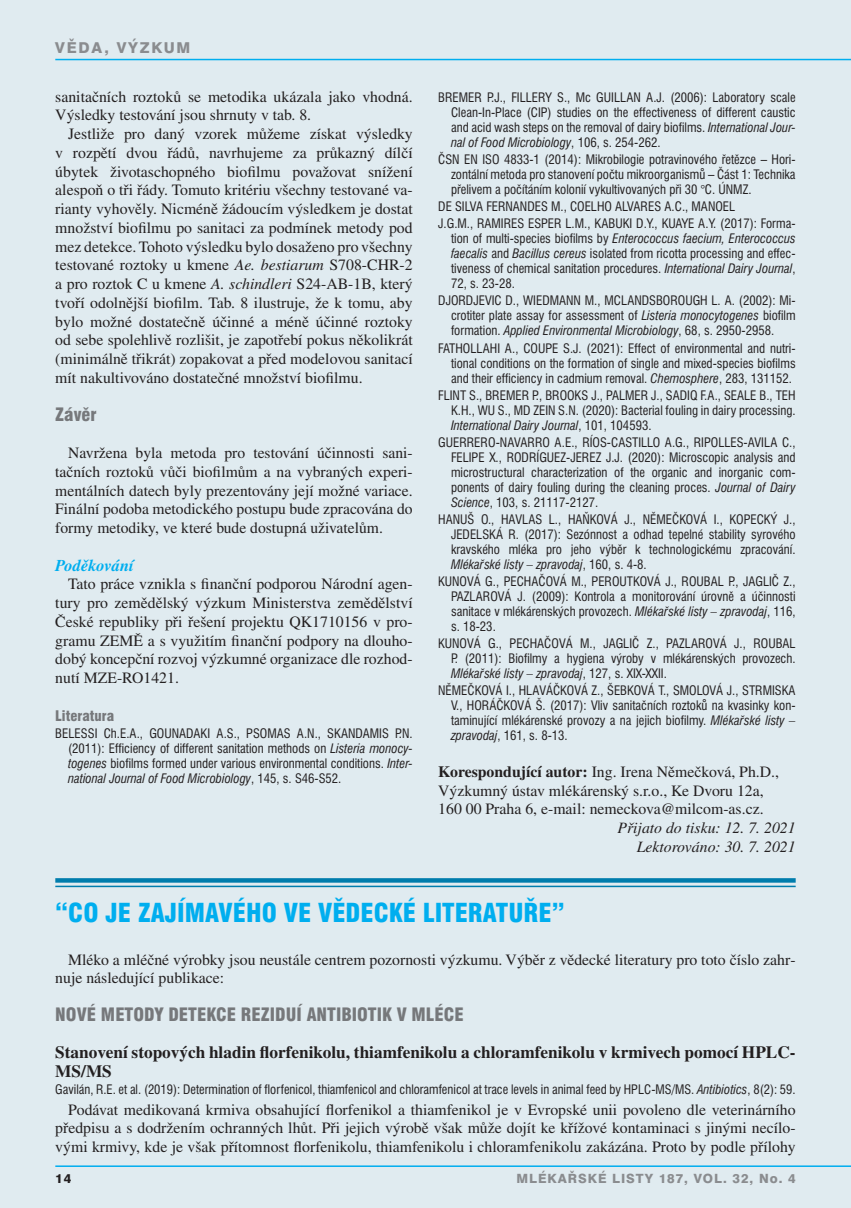
<style>
.page{position:relative;width:851px;height:1208px;background:#fff}
.page>*{position:absolute;margin:0;border:0;box-sizing:border-box;transform-origin:0 0}
.t1{font:900 condensed 25.5px "Swiss 721 BTCE";color:#00aeef}
.t2{font:900 condensed 18px "Swiss 721 BTCE";color:#76787b}
.t3{font:700 17.25px/18.8px "Times CE";color:#231f20}
.t4{font:italic 700 16.5px "Times CE";color:#00aeef}
.t5{font:15.75px/18.8px "Times CE";color:#231f20;text-align:justify}
.t6{font:italic 15.75px/18.8px "Times CE";color:#231f20;text-align:right}
.t7{font:800 15px "Swiss 721 BTCE";letter-spacing:.12em;color:#8a8c8f}
.t8{font:900 condensed 14.25px "Swiss 721 BTCE";color:#76787b}
.t9{font:condensed 12.75px/15px "Swiss 721 BTCE";color:#231f20;text-align:justify}
.t10{font:800 12.75px "Swiss 721 BTCE";letter-spacing:.075em;color:#8a8c8f}
.t11{font:800 12.75px "Swiss 721 BTCE";color:#231f20}
.s1{font-style:italic}
.s2{font-weight:700}
</style>
<div class="page">
<div style="left:0;top:0;width:850px;height:1208px;background:#e0ebf0"></div>
<hr style="left:850px;top:0;width:1px;height:1208px;background:#e0ebf0">
<hr style="left:55px;top:59px;width:795px;height:1px;background:#00aeef">
<hr style="left:55px;top:1165px;width:795px;height:2px;background:#00aeef">
<svg style="left:55px;top:878px;width:740px;height:4px;fill:#007dad"></svg>
<hr style="left:55px;top:885px;width:740px;height:2px;background:#007dad">
<p class="t7" style="left:55px;top:38px;width:137px">VĚDA, VÝZKUM</p>
<p class="t5" style="left:55px;top:87px;width:359px">sanitačních roztoků se metodika ukázala jako vhodná.<br>Výsledky testování jsou shrnuty v tab. 8.</p>
<p class="t5" style="left:55px;top:124px;width:359px;text-indent:13px">Jestliže pro daný vzorek můžeme získat výsledky v rozpětí dvou řádů, navrhujeme za průkazný dílčí úbytek životaschopného biofilmu považovat snížení alespoň o tři řády. Tomuto kritériu všechny testované va&shy;rianty vyhověly. Nicméně žádoucím výsledkem je dostat množství biofilmu po sanitaci za podmínek metody pod mez detekce. Tohoto výsledku bylo dosaženo pro všechny testované roztoky u kmene <span class="s1">Ae. bestiarum</span> S708-CHR-2 a pro roztok C u kmene <span class="s1">A. schindleri</span> S24-AB-1B, který tvoří odolnější biofilm. Tab. 8 ilustruje, že k tomu, aby bylo možné dostatečně účinné a méně účinné roztoky od sebe spolehlivě rozlišit, je zapotřebí pokus několikrát (minimálně třikrát) zopakovat a před modelovou sanitací mít nakultivováno dostatečné množství biofilmu.</p>
<h2 class="t2" style="left:55px;top:402px;width:43px">Závěr</h2>
<p class="t5" style="left:55px;top:443px;width:359px;text-indent:13px">Navržena byla metoda pro testování účinnosti sani&shy;tačních roztoků vůči biofilmům a na vybraných experi&shy;mentálních datech byly prezentovány její možné variace.<br>Finální podoba metodického postupu bude zpracována do formy metodiky, ve které bude dostupná uživatelům.</p>
<p class="t4" style="left:55px;top:555px;width:80px">Poděkování</p>
<p class="t5" style="left:55px;top:574px;width:359px;text-indent:13px">Tato práce vznikla s finanční podporou Národní agen&shy;tury pro zemědělský výzkum Ministerstva zemědělství České republiky při řešení projektu QK1710156 v pro&shy;gramu ZEMĚ a s využitím finanční podpory na dlouho&shy;dobý koncepční rozvoj výzkumné organizace dle rozhod&shy;nutí MZE-RO1421.</p>
<p class="t8" style="left:55px;top:706px;width:60px">Literatura</p>
<p class="t9" style="left:68px;top:725px;width:346px;text-indent:-13px">BELESSI Ch.E.A., GOUNADAKI A.S., PSOMAS A.N., SKANDAMIS P.N. (2011): Efficiency of different sanitation methods on <span class="s1">Listeria monocy&shy;togenes</span> biofilms formed under various environmental conditions. <span class="s1">Inter&shy;national Journal of Food Microbiology</span>, 145, s. S46-S52.</p>
<p class="t9" style="left:451px;top:89px;width:346px;text-indent:-13px">BREMER P.J., FILLERY S., Mc GUILLAN A.J. (2006): Laboratory scale Clean-In-Place (CIP) studies on the effectiveness of different caustic and acid wash steps on the removal of dairy biofilms. <span class="s1">International Jour&shy;nal of Food Microbiology</span>, 106, s. 254-262.</p>
<p class="t9" style="left:451px;top:151px;width:346px;text-indent:-13px">ČSN EN ISO 4833-1 (2014): Mikrobilogie potravinového řetězce – Hori&shy;zontální metoda pro stanovení počtu mikroorganismů – Část 1: Technika přelivem a počítáním kolonií vykultivovaných při 30 °C. ÚNMZ.</p>
<p class="t9" style="left:438px;top:197px;width:359px;line-height:17.1px">DE SILVA FERNANDES M., COELHO ALVARES A.C., MANOEL<br>J.G.M., RAMIRES ESPER L.M., KABUKI D.Y., KUAYE A.Y. (2017): Forma-</p>
<p class="t9" style="left:451px;top:230px;width:346px">tion of multi-species biofilms by <span class="s1">Enterococcus faecium, Enterococcus faecalis</span> and <span class="s1">Bacillus cereus</span> isolated from ricotta processing and effec&shy;tiveness of chemical sanitation procedures. <span class="s1">International Dairy Journal</span>, 72, s. 23-28.</p>
<p class="t9" style="left:451px;top:293px;width:346px;text-indent:-13px">DJORDJEVIC D., WIEDMANN M., MCLANDSBOROUGH L. A. (2002): Mi&shy;crotiter plate assay for assessment of <span class="s1">Listeria monocytogenes</span> biofilm formation. <span class="s1">Applied Environmental Microbiology</span>, 68, s. 2950-2958.</p>
<p class="t9" style="left:451px;top:340px;width:346px;text-indent:-13px">FATHOLLAHI A., COUPE S.J. (2021): Effect of environmental and nutri&shy;tional conditions on the formation of single and mixed-species biofilms and their efficiency in cadmium removal. <span class="s1">Chemosphere</span>, 283, 131152.</p>
<p class="t9" style="left:451px;top:387px;width:346px;text-indent:-13px">FLINT S., BREMER P., BROOKS J., PALMER J., SADIQ F.A., SEALE B., TEH K.H., WU S., MD ZEIN S.N. (2020): Bacterial fouling in dairy processing.<br><span class="s1">International Dairy Journal</span>, 101, 104593.</p>
<p class="t9" style="left:451px;top:434px;width:346px;text-indent:-13px">GUERRERO-NAVARRO A.E., RÍOS-CASTILLO A.G., RIPOLLES-AVILA C., FELIPE X., RODRÍGUEZ-JEREZ J.J. (2020): Microscopic analysis and microstructural characterization of the organic and inorganic com&shy;ponents of dairy fouling during the cleaning proces. <span class="s1">Journal of Dairy Science</span>, 103, s. 21117-2127.</p>
<p class="t9" style="left:451px;top:511px;width:346px;text-indent:-13px">HANUŠ O., HAVLAS L., HAŇKOVÁ J., NĚMEČKOVÁ I., KOPECKÝ J., JEDELSKÁ R. (2017): Sezónnost a odhad tepelné stability syrového kravského mléka pro jeho výběr k technologickému zpracování.<br><span class="s1">Mlékařské listy – zpravodaj</span>, 160, s. 4-8.</p>
<p class="t9" style="left:451px;top:573px;width:346px;text-indent:-13px">KUNOVÁ G., PECHAČOVÁ M., PEROUTKOVÁ J., ROUBAL P., JAGLIČ Z., PAZLAROVÁ J. (2009): Kontrola a monitorování úrovně a účinnosti sanitace v mlékárenských provozech. <span class="s1">Mlékařské listy – zpravodaj</span>, 116, s. 18-23.</p>
<p class="t9" style="left:451px;top:635px;width:346px;text-indent:-13px">KUNOVÁ G., PECHAČOVÁ M., JAGLIČ Z., PAZLAROVÁ J., ROUBAL P. (2011): Biofilmy a hygiena výroby v mlékárenských provozech.<br><span class="s1">Mlékařské listy – zpravodaj</span>, 127, s. XIX-XXII.</p>
<p class="t9" style="left:451px;top:682px;width:346px;text-indent:-13px">NĚMEČKOVÁ I., HLAVÁČKOVÁ Z., ŠEBKOVÁ T., SMOLOVÁ J., STRMISKA V., HORÁČKOVÁ Š. (2017): Vliv sanitačních roztoků na kvasinky kon&shy;taminující mlékárenské provozy a na jejich biofilmy. <span class="s1">Mlékařské listy – zpravodaj</span>, 161, s. 8-13.</p>
<p class="t5" style="left:438px;top:762px;width:342px;text-align:left"><span class="s2">Korespondující autor:</span> Ing. Irena Němečková, Ph.D.,<br>Výzkumný ústav mlékárenský s.r.o., Ke Dvoru 12a,<br>160 00 Praha 6, e-mail: nemeckova@milcom-as.cz.</p>
<p class="t6" style="left:617px;top:818px;width:180px">Přijato do tisku: 12. 7. 2021<br>Lektorováno: 30. 7. 2021</p>
<h1 class="t1" style="left:55px;top:896px;width:27px">“COJEZAJÍMA</h1>
<h1 class="t1" style="left:219px;top:896px;width:142px">VÉHO VE VĚDECK</h1>
<h1 class="t1" style="left:402px;top:896px;width:26px">É LITERAT</h1>
<h1 class="t1" style="left:508px;top:896px;width:58px">UŘE”</h1>
<p class="t5" style="left:55px;top:949px;width:741px;text-indent:13px">Mléko a mléčné výrobky jsou neustále centrem pozornosti výzkumu. Výběr z vědecké literatury pro toto číslo zahr&shy;nuje následující publikace:</p>
<h2 class="t2" style="left:55px;top:1002px;width:51px">NOVÉ METODYDETEKCEREZID</h2>
<h2 class="t2" style="left:286px;top:1002px;width:19px">UÍANTIBIOTIK</h2>
<h2 class="t2" style="left:396px;top:1002px;width:58px">V MLÉCE</h2>
<h3 class="t3" style="left:55px;top:1042px;width:741px">Stanovení stopových hladin florfenikolu, thiamfenikolu a chloramfenikolu v krmivech pomocí HPLC-<br>MS/MS</h3>
<p class="t9" style="left:55px;top:1081px;width:741px">Gavilán, R.E. et al. (2019): Determination of florfenicol, thiamfenicol and chloramfenicol at trace levels in animal feed by HPLC-MS/MS. <span class="s1">Antibiotics</span>, 8(2): 59.</p>
<p class="t5" style="left:55px;top:1099px;width:741px;text-indent:13px">Podávat medikovaná krmiva obsahující florfenikol a thiamfenikol je v Evropské unii povoleno dle veterinárního předpisu a s dodržením ochranných lhůt. Při jejich výrobě však může dojít ke křížové kontaminaci s jinými necílo&shy;vými krmivy, kde je však přítomnost florfenikolu, thiamfenikolu i chloramfenikolu zakázána. Proto by podle přílohy</p>
<p class="t11" style="left:55px;top:1170px;width:18px">14</p>
<p class="t10" style="left:516px;top:1170px;width:280px">MLÉKAŘSKÉ LISTY 187, VOL. 32, NO. 4</p>
</div>
